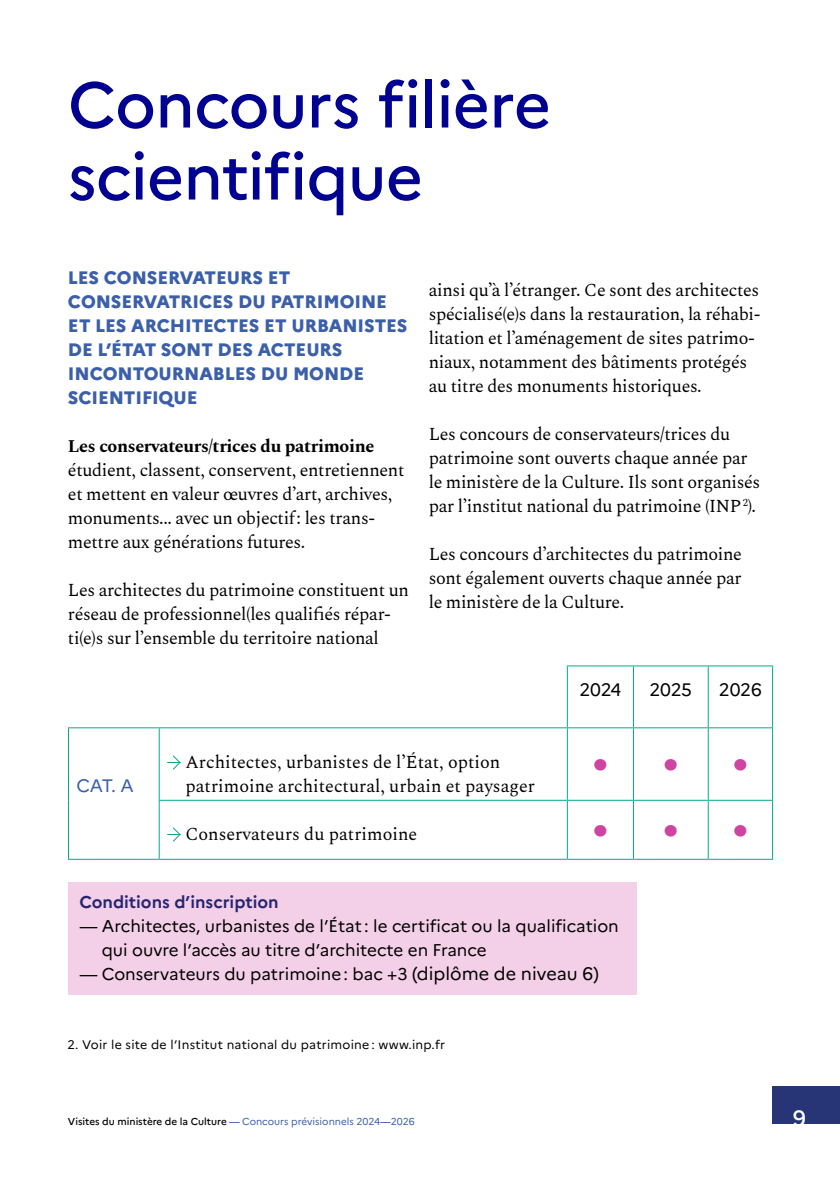
<style>
.page{position:relative;width:840px;height:1191px;background:#fff}
.page>*{position:absolute;margin:0;border:0;box-sizing:border-box;transform-origin:0 0}
.t1{font:500 64px/72px "Marianne";letter-spacing:-.015em;color:#000091}
.t2{font:800 32px "Marianne";color:#cd44a1}
.t3{font:500 22px "Marianne";color:#fff}
.t4{font:18px/24px "Spectral";letter-spacing:-.02em;color:#000}
.t5{font:800 18px/24px "Marianne";letter-spacing:-.005em;color:#3b5fa9}
.t6{font:18px/24px "Spectral";color:#000}
.t7{font:700 18px "Spectral";letter-spacing:-.02em;color:#000}
.t8{font:18px "Marianne";letter-spacing:-.01em;color:#000}
.t9{font:18px "Marianne";color:#3b5fa9}
.t10{font:17px/24px "Marianne";color:#000}
.t11{font:700 17px "Marianne";color:#272571}
.t12{font:12.4px "Marianne";letter-spacing:.02em;color:#000}
.t13{font:500 10px "Marianne";color:#000}
.s1{font-size:18px}
.s2{color:#3b5fa9}
.s3{font-weight:400;color:#3b5fa9}
</style>
<div class="page">
<hr style="left:566px;top:665px;width:67px;height:1px;background:#00ab8c">
<hr style="left:566px;top:666px;width:1px;height:61px;background:#00ab8c">
<hr style="left:633px;top:665px;width:74px;height:1px;background:#00ab8c">
<hr style="left:632px;top:666px;width:1px;height:61px;background:#00ab8c">
<hr style="left:707px;top:665px;width:65px;height:1px;background:#00ab8c">
<hr style="left:707px;top:666px;width:1px;height:61px;background:#00ab8c">
<hr style="left:771px;top:666px;width:1px;height:61px;background:#00ab8c">
<hr style="left:567px;top:727px;width:66px;height:1px;background:#00ab8c">
<hr style="left:633px;top:727px;width:74px;height:1px;background:#00ab8c">
<hr style="left:632px;top:728px;width:1px;height:72px;background:#00ab8c">
<hr style="left:707px;top:727px;width:65px;height:1px;background:#00ab8c">
<hr style="left:707px;top:728px;width:1px;height:72px;background:#00ab8c">
<hr style="left:771px;top:728px;width:1px;height:72px;background:#00ab8c">
<hr style="left:567px;top:800px;width:66px;height:1px;background:#00ab8c">
<hr style="left:633px;top:800px;width:74px;height:1px;background:#00ab8c">
<hr style="left:632px;top:801px;width:1px;height:57px;background:#00ab8c">
<hr style="left:707px;top:800px;width:65px;height:1px;background:#00ab8c">
<hr style="left:707px;top:801px;width:1px;height:57px;background:#00ab8c">
<hr style="left:771px;top:801px;width:1px;height:57px;background:#00ab8c">
<hr style="left:567px;top:858px;width:66px;height:1px;background:#00ab8c">
<hr style="left:633px;top:858px;width:74px;height:1px;background:#00ab8c">
<hr style="left:707px;top:858px;width:65px;height:1px;background:#00ab8c">
<hr style="left:68px;top:727px;width:91px;height:1px;background:#00ab8c">
<hr style="left:68px;top:728px;width:1px;height:72px;background:#00ab8c">
<hr style="left:68px;top:800px;width:1px;height:58px;background:#00ab8c">
<hr style="left:68px;top:858px;width:91px;height:1px;background:#00ab8c">
<hr style="left:159px;top:727px;width:408px;height:1px;background:#00ab8c">
<hr style="left:159px;top:728px;width:1px;height:72px;background:#00ab8c">
<hr style="left:566px;top:728px;width:1px;height:72px;background:#00ab8c">
<hr style="left:159px;top:800px;width:408px;height:1px;background:#00ab8c">
<hr style="left:159px;top:801px;width:1px;height:57px;background:#00ab8c">
<hr style="left:566px;top:801px;width:1px;height:57px;background:#00ab8c">
<hr style="left:159px;top:858px;width:408px;height:1px;background:#00ab8c">
<svg style="left:167px;top:755px;width:14px;height:15px"></svg>
<svg style="left:167px;top:827px;width:14px;height:15px"></svg>
<div style="left:68px;top:882px;width:568px;height:113px;background:#f3d0e8"></div>
<div style="left:772px;top:1085px;width:67px;height:38px;background:#273475"></div>
<h1 class="t1" style="left:68px;top:64px;width:484px">Concours filière scientifique</h1>
<p class="t5" style="left:68px;top:264px;width:341px">LES CONSERVATEURS ET<br>CONSERVATRICES DU PATRIMOINE<br>ET LES ARCHITECTES ET URBANISTES<br>DE L’ÉTAT SONT DES ACTEURS<br>INCONTOURNABLES DU MONDE<br>SCIENTIFIQUE</p>
<p class="t7" style="left:68px;top:432px;width:308px">Les conservateurs/trices du patrimoine</p>
<p class="t4" style="left:68px;top:456px;width:338px">étudient, classent, conservent, entretiennent et mettent en valeur œuvres d’art, archives, monuments... avec un objectif : les trans&shy;mettre aux générations futures.</p>
<p class="t4" style="left:68px;top:576px;width:342px">Les architectes du patrimoine constituent un réseau de professionnel(les qualifiés répar&shy;ti(e)s sur l’ensemble du territoire national</p>
<p class="t4" style="left:428px;top:276px;width:333px">ainsi qu’à l’étranger. Ce sont des architectes spécialisé(e)s dans la restauration, la réhabi&shy;litation et l’aménagement de sites patrimo&shy;niaux, notamment des bâtiments protégés au titre des monuments historiques.</p>
<p class="t4" style="left:428px;top:420px;width:333px">Les concours de conservateurs/trices du patrimoine sont ouverts chaque année par le ministère de la Culture. Ils sont organisés par l’institut national du patrimoine (INP <sup>2</sup>).</p>
<p class="t4" style="left:428px;top:540px;width:314px;text-align:justify">Les concours d’architectes du patrimoine sont également ouverts chaque année par le ministère de la Culture.</p>
<p class="t8" style="left:579px;top:676px;width:43px">2024</p>
<p class="t8" style="left:649px;top:676px;width:44px">2025</p>
<p class="t8" style="left:718px;top:676px;width:44px">2026</p>
<p class="t9" style="left:76px;top:772px;width:59px">CAT. A</p>
<p class="t6" style="left:185px;top:749px;width:351px">Architectes, urbanistes de l’État, option patrimoine architectural, urbain et paysager</p>
<h2 class="t2" style="left:592px;top:740px;width:87px">• •</h2>
<h2 class="t2" style="left:732px;top:740px;width:17px">•</h2>
<p class="t6" style="left:185px;top:821px;width:233px">Conservateurs du patrimoine</p>
<h2 class="t2" style="left:592px;top:805px;width:87px">• •</h2>
<h2 class="t2" style="left:732px;top:805px;width:17px">•</h2>
<p class="t11" style="left:79px;top:888px;width:201px">Conditions d’inscription</p>
<p class="t10" style="left:102px;top:912px;width:518px;text-indent:-22px">— Architectes, urbanistes de l’État : le certificat ou la qualification qui ouvre l’accès au titre d’architecte en France</p>
<p class="t10" style="left:79px;top:960px;width:521px">— Conservateurs du patrimoine : bac +3 <span class="s1">(diplôme de niveau 6)</span></p>
<p class="t12" style="left:67px;top:1035px;width:378px">2. Voir le site de l’Institut national du patrimoine : www.inp.fr</p>
<p class="t13" style="left:68px;top:1113px;width:348px">Visites du ministère de la Culture <span class="s2">—</span> <span class="s3">Concours prévisionnels 2024</span><span class="s2">—</span><span class="s3">2026</span></p>
<p class="t3" style="left:792px;top:1100px;width:15px">9</p>
</div>
